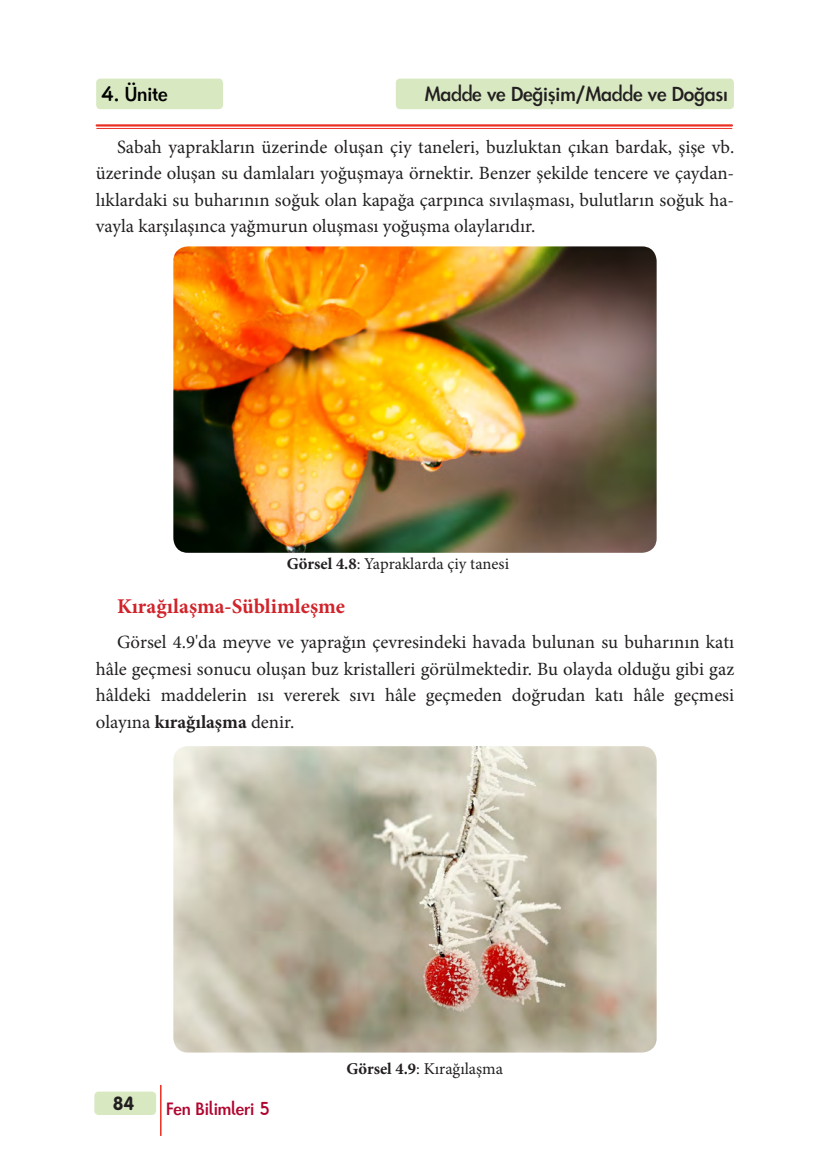
<style>
.page{position:relative;width:830px;height:1170px;background:#fff}
.page>*{position:absolute;margin:0;border:0;box-sizing:border-box;transform-origin:0 0}
.ANA_BAŞLIK_1_2{font:700 21px "Minion Pro";color:#d1232a}
.metin{font:18.75px/26.5px "Minion Pro";color:#231f20;text-align:justify}
.t1{font:700 18.75px "Futuramit";color:#231f20}
.t2{font:700 18.75px "Futuramit";color:#000}
.t3{font:18.75px "VAG Rounded Bold Tr";color:#231f20}
.t4{font:16.5px "Minion Pro";color:#231f20}
.t5{font:700 16.5px "Futuramit";color:#b00630}
.s1{font-weight:700}
</style>
<div class="page">
<hr style="left:97px;top:124px;width:634px;height:2px;background:#ea3022">
<hr style="left:97px;top:128px;width:634px;height:1px;background:#ea3022">
<hr style="left:160px;top:1085px;width:1px;height:50px;background:#ea3022">
<div style="left:96px;top:79px;width:127px;height:30px;background:#d8e9c2;border-radius:4px"></div>
<div style="left:395px;top:79px;width:338px;height:30px;background:#d8e9c2;border-radius:4px"></div>
<div style="left:94px;top:1091px;width:62px;height:23px;background:#d8e9c2;border-radius:4px"></div>
<img style="left:173px;top:246px;width:483px;height:306px">
<img style="left:173px;top:746px;width:483px;height:306px">
<p class="t2" style="left:101px;top:82px;width:68px">4. Ünite</p>
<p class="t1" style="left:424px;top:82px;width:304px">Madde ve Değişim/Madde ve Doğası</p>
<p class="metin" style="left:96px;top:133px;width:639px;text-indent:21px">Sabah yaprakların üzerinde oluşan çiy taneleri, buzluktan çıkan bardak, şişe vb. üzerinde oluşan su damlaları yoğuşmaya örnektir. Benzer şekilde tencere ve çaydan&shy;lıklardaki su buharının soğuk olan kapağa çarpınca sıvılaşması, bulutların soğuk ha&shy;vayla karşılaşınca yağmurun oluşması yoğuşma olaylarıdır.</p>
<p class="t4" style="left:287px;top:553px;width:223px"><span class="s1">Görsel 4.8</span>: Yapraklarda çiy tanesi</p>
<p class="ANA_BAŞLIK_1_2" style="left:117px;top:591px;width:229px">Kırağılaşma-Süblimleşme</p>
<p class="metin" style="left:96px;top:628px;width:639px;text-indent:21px">Görsel 4.9'da meyve ve yaprağın çevresindeki havada bulunan su buharının katı hâle geçmesi sonucu oluşan buz kristalleri görülmektedir. Bu olayda olduğu gibi gaz hâldeki maddelerin ısı vererek sıvı hâle geçmeden doğrudan katı hâle geçmesi olayına <span class="s1">kırağılaşma</span> denir.</p>
<p class="t3" style="left:113px;top:1092px;width:23px">84</p>
<p class="t5" style="left:166px;top:1097px;width:106px">Fen Bilimleri 5</p>
<p class="t4" style="left:346px;top:1057px;width:158px"><span class="s1">Görsel 4.9</span>: Kırağılaşma</p>
</div>
